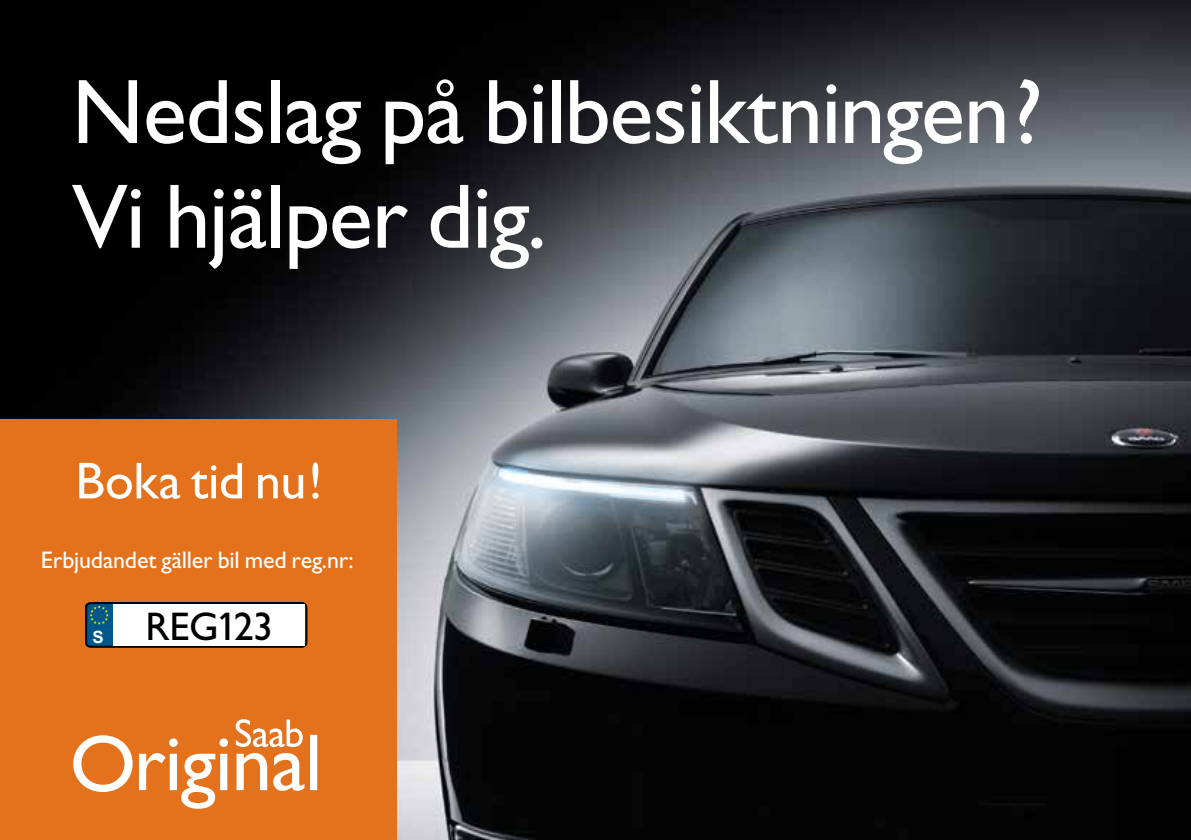
<style>
.page{position:relative;width:1191px;height:840px;background:#fff}
.page>*{position:absolute;margin:0;border:0;box-sizing:border-box;transform-origin:0 0}
.t1{font:92px/104.6px "Gill Sans For Saab";letter-spacing:-.015em;color:#fff}
.t2{font:52px "Gill Sans For Saab";letter-spacing:-.005em;color:#fff}
.t3{font:40px "Gill Sans For Saab";letter-spacing:-.015em;color:#000}
.t4{font:24px "Gill Sans For Saab";letter-spacing:-.01em;color:#fff}
.t5{font:700 17px "Arial";color:#fff}
</style>
<div class="page">
<img style="left:0;top:0;width:1191px;height:839px">
<div style="left:0;top:420px;width:397px;height:419px;background:#e4721c"></div>
<svg style="left:85px;top:602px;width:222px;height:45px"></svg>
<svg style="left:73px;top:719px;width:244px;height:89px"></svg>
<p class="t1" style="left:72px;top:59px;width:972px">Nedslag på bilbesiktningen?<br>Vi hjälper dig.</p>
<p class="t2" style="left:75px;top:450px;width:249px">Boka tid nu!</p>
<p class="t4" style="left:41px;top:546px;width:314px">Erbjudandet gäller bil med reg.nr:</p>
<p class="t5" style="left:92px;top:625px;width:13px">S</p>
<p class="t3" style="left:146px;top:603px;width:129px">REG123</p>
</div>
